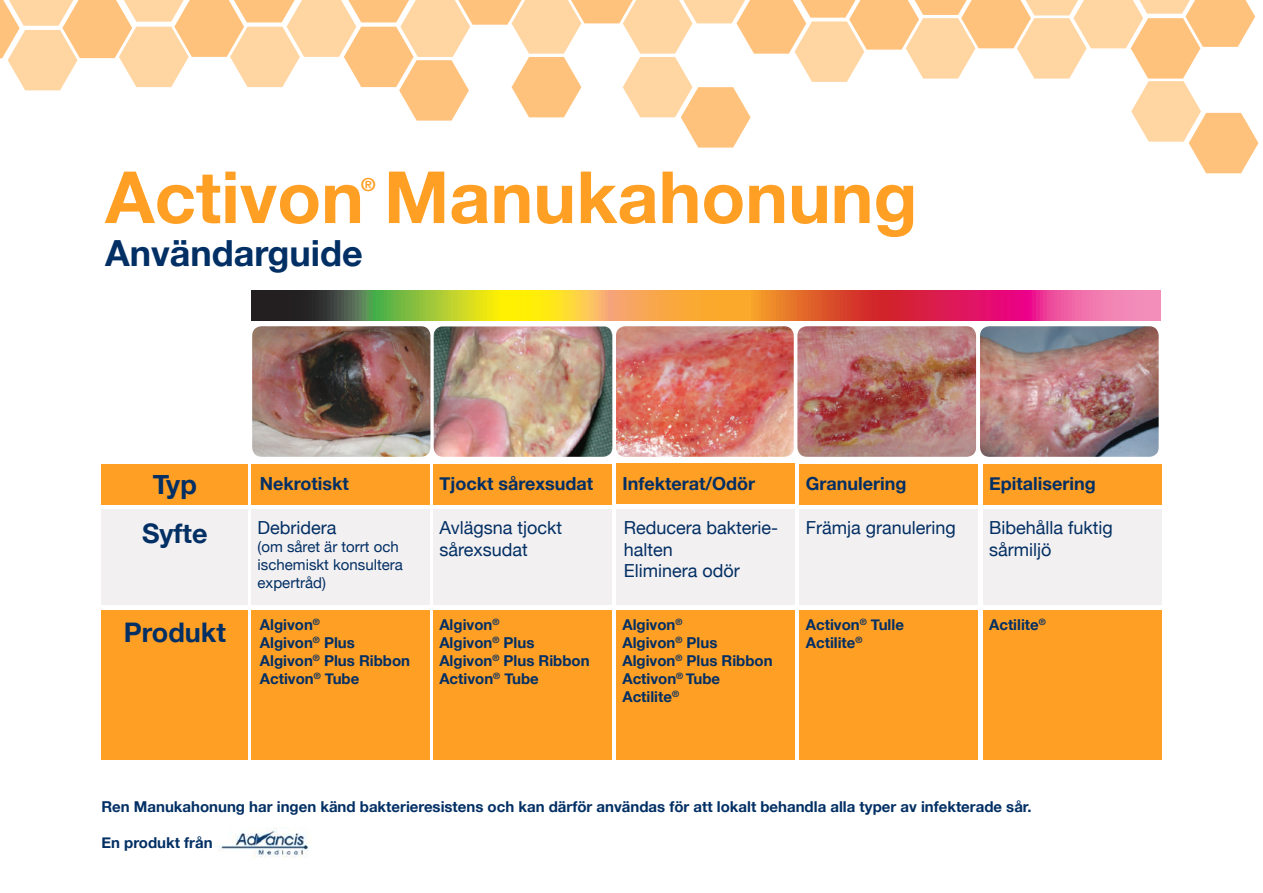
<style>
.page{position:relative;width:1263px;height:893px;background:#fff}
.page>*{position:absolute;margin:0;border:0;box-sizing:border-box;transform-origin:0 0}
.t1{font:700 72px "Helvetica Neue";color:#ff9f24}
.t2{font:700 36px "Helvetica Neue";color:#022f64}
.t3{font:700 27px/49.5px "Helvetica Neue";color:#022f64;text-align:center}
.t4{font:18px/21.6px "Helvetica Neue";color:#022f64}
.t5{font:700 18px "Helvetica Neue";color:#022f64}
.t6{font:700 18px "Helvetica Neue";color:#ff9f24}
.t7{font:700 15px/18px "Helvetica Neue";color:#022f64}
.t8{font:15px/18px "Helvetica Neue";color:#022f64}
</style>
<div class="page">
<svg style="left:0;top:0;width:1258px;height:173px"></svg>
<svg style="left:251px;top:291px;width:909px;height:30px;background:#ca794a"></svg>
<img style="left:252px;top:326px;width:178px;height:131px">
<img style="left:980px;top:326px;width:179px;height:131px">
<img style="left:434px;top:326px;width:178px;height:131px">
<img style="left:616px;top:326px;width:178px;height:131px">
<img style="left:797px;top:326px;width:179px;height:131px">
<div style="left:101px;top:464px;width:147px;height:40px;background:#ff9f24"></div>
<div style="left:101px;top:509px;width:147px;height:96px;background:#f3f0f1"></div>
<div style="left:101px;top:610px;width:147px;height:150px;background:#ff9f24"></div>
<div style="left:251px;top:464px;width:179px;height:40px;background:#ff9f24"></div>
<div style="left:251px;top:509px;width:179px;height:96px;background:#f3f0f1"></div>
<div style="left:251px;top:610px;width:179px;height:150px;background:#ff9f24"></div>
<div style="left:433px;top:464px;width:179px;height:40px;background:#ff9f24"></div>
<div style="left:433px;top:509px;width:179px;height:96px;background:#f3f0f1"></div>
<div style="left:433px;top:610px;width:179px;height:150px;background:#ff9f24"></div>
<div style="left:616px;top:464px;width:179px;height:40px;background:#ff9f24"></div>
<div style="left:616px;top:509px;width:179px;height:96px;background:#f3f0f1"></div>
<div style="left:616px;top:610px;width:179px;height:150px;background:#ff9f24"></div>
<div style="left:799px;top:464px;width:179px;height:40px;background:#ff9f24"></div>
<div style="left:799px;top:509px;width:179px;height:96px;background:#f3f0f1"></div>
<div style="left:799px;top:610px;width:179px;height:150px;background:#ff9f24"></div>
<div style="left:982px;top:464px;width:179px;height:40px;background:#ff9f24"></div>
<div style="left:982px;top:509px;width:179px;height:96px;background:#f3f0f1"></div>
<div style="left:982px;top:610px;width:179px;height:150px;background:#ff9f24"></div>
<img style="left:217px;top:827px;width:93px;height:32px">
<h1 class="t1" style="left:105px;top:141px;width:814px">Activon Manukahonung</h1>
<h2 class="t2" style="left:105px;top:225px;width:259px">Användarguide</h2>
<p class="t6" style="left:361px;top:170px;width:16px">®</p>
<h3 class="t3" style="left:142px;top:460px;width:67px">Typ<br>Syfte</h3>
<h3 class="t3" style="left:124px;top:608px;width:104px">Produkt</h3>
<p class="t5" style="left:260px;top:469px;width:90px">Nekrotiskt</p>
<p class="t5" style="left:439px;top:469px;width:155px">Tjockt sårexsudat</p>
<p class="t5" style="left:622px;top:469px;width:134px">Infekterat/Odör</p>
<p class="t5" style="left:806px;top:469px;width:102px">Granulering</p>
<p class="t5" style="left:989px;top:469px;width:108px">Epitalisering</p>
<p class="t4" style="left:258px;top:518px;width:81px">Debridera</p>
<p class="t8" style="left:258px;top:539px;width:147px">(om såret är torrt och ischemiskt konsultera expertråd)</p>
<p class="t4" style="left:439px;top:518px;width:124px">Avlägsna tjockt sårexsudat</p>
<p class="t4" style="left:624px;top:518px;width:156px">Reducera bakterie&shy;halten<br>Eliminera odör</p>
<p class="t4" style="left:806px;top:518px;width:152px">Främja granulering</p>
<p class="t4" style="left:989px;top:518px;width:125px">Bibehålla fuktig sårmiljö</p>
<p class="t7" style="left:260px;top:616px;width:152px">Algivon<sup>®<br></sup>Algivon<sup>®</sup> Plus<br>Algivon<sup>®</sup> Plus Ribbon<br>Activon<sup>®</sup> Tube</p>
<p class="t7" style="left:439px;top:616px;width:152px">Algivon<sup>®<br></sup>Algivon<sup>®</sup> Plus<br>Algivon<sup>®</sup> Plus Ribbon<br>Activon<sup>®</sup> Tube</p>
<p class="t7" style="left:622px;top:616px;width:152px">Algivon<sup>®<br></sup>Algivon<sup>®</sup> Plus<br>Algivon<sup>®</sup> Plus Ribbon<br>Activon<sup>®</sup> Tube<br>Actilite<sup>®</sup></p>
<p class="t7" style="left:806px;top:616px;width:100px">Activon<sup>®</sup> Tulle<br>Actilite<sup>®</sup></p>
<p class="t7" style="left:989px;top:616px;width:58px">Actilite<sup>®</sup></p>
<p class="t7" style="left:101px;top:798px;width:932px">Ren Manukahonung har ingen känd bakterieresistens och kan därför användas för att lokalt behandla alla typer av infekterade sår.</p>
<p class="t7" style="left:101px;top:834px;width:113px">En produkt från</p>
</div>
